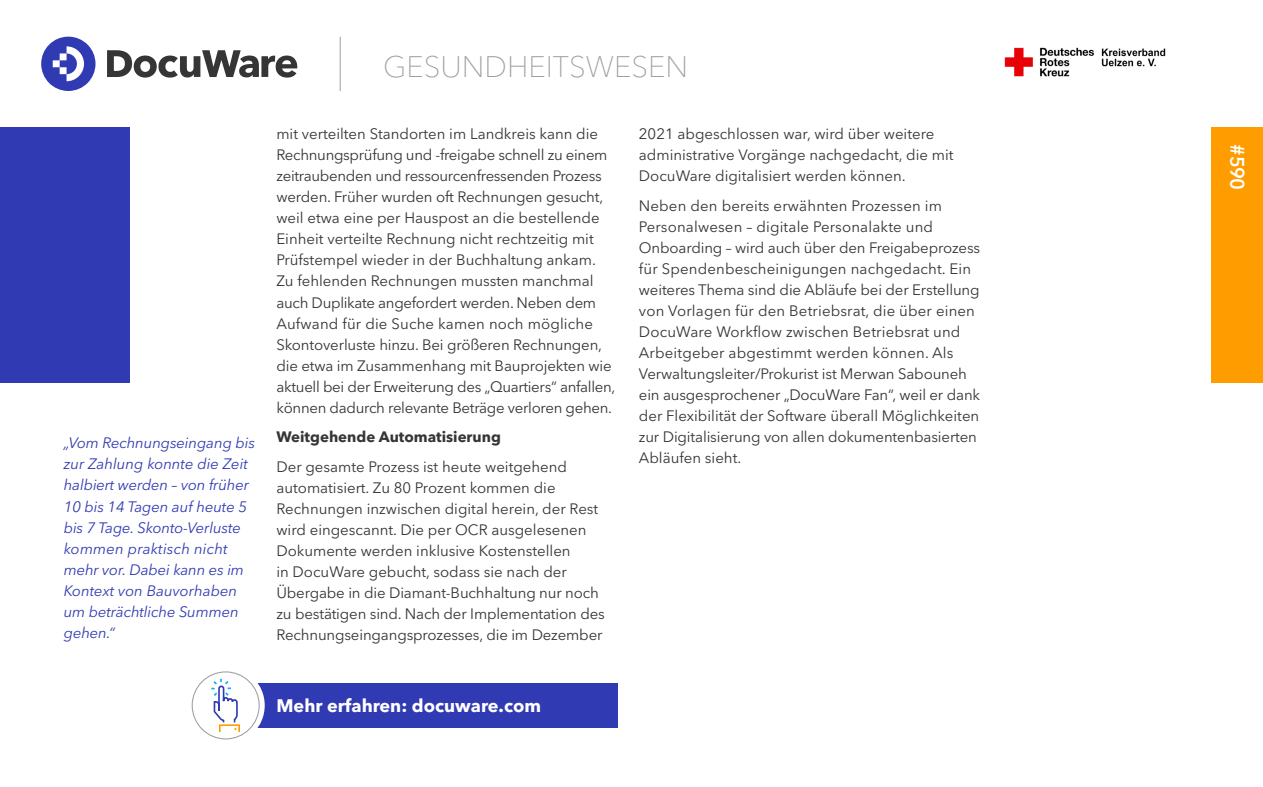
<style>
.page{position:relative;width:1263px;height:787px;background:#fff}
.page>*{position:absolute;margin:0;border:0;box-sizing:border-box;transform-origin:0 0}
.t1{font:100 29.4px "Avenir Next LT Pro";color:#9e9e9e}
.t2{font:600 19.5px "Avenir Next LT Pro";color:#fff}
.t3{font:700 18px "Avenir Next LT Pro";color:#fff}
.t4{font:15px/21px "Avenir Next LT Pro";color:#353535}
.t5{font:italic 15px/21px "Avenir Next LT Pro";letter-spacing:-.01em;color:#303ab2}
.t6{font:700 15px "Avenir Next LT Pro";color:#353535}
</style>
<div class="page">
<svg style="left:41px;top:37px;width:55px;height:54px"></svg>
<svg style="left:107px;top:50px;width:190px;height:28px"></svg>
<hr style="left:340px;top:37px;width:1px;height:54px;background:#9e9e9e">
<div style="left:1212px;top:128px;width:51px;height:255px;background:#ff9d00"></div>
<div style="left:0;top:128px;width:130px;height:255px;background:#303ab2"></div>
<div style="left:255px;top:683px;width:363px;height:44px;background:#303ab2"></div>
<div style="left:187px;top:666px;width:78px;height:78px;background:#fff;border-radius:50%"></div>
<div style="left:192px;top:671px;width:68px;height:68px;border:1px solid #9e9e9e;border-radius:50%"></div>
<svg style="left:211px;top:678px;width:29px;height:55px"></svg>
<img style="left:1005px;top:47px;width:160px;height:30px">
<p class="t5" style="left:64px;top:433px;width:193px">„Vom Rechnungseingang bis zur Zahlung konnte die Zeit halbiert werden – von früher<br>10 bis 14 Tagen auf heute 5 bis 7 Tage. Skonto-Verluste kommen praktisch nicht mehr vor. Dabei kann es im<br>Kontext von Bauvorhaben um beträchtliche Summen gehen.“</p>
<h1 class="t1" style="left:383px;top:49px;width:307px">GESUNDHEITSWESEN</h1>
<p class="t4" style="left:276px;top:124px;width:323px">mit verteilten Standorten im Landkreis kann die</p>
<p class="t4" style="left:276px;top:145px;width:341px">Rechnungsprüfung und -freigabe schnell zu einem zeitraubenden und ressourcenfressenden Prozess werden. Früher wurden oft Rechnungen gesucht, weil etwa eine per Hauspost an die bestellende Einheit verteilte Rechnung nicht rechtzeitig mit Prüfstempel wieder in der Buchhaltung ankam.<br>Zu fehlenden Rechnungen mussten manchmal auch Duplikate angefordert werden. Neben dem Aufwand für die Suche kamen noch mögliche Skontoverluste hinzu. Bei größeren Rechnungen, die etwa im Zusammenhang mit Bauprojekten wie aktuell bei der Erweiterung des „Quartiers“ anfallen, können dadurch relevante Beträge verloren gehen.</p>
<p class="t6" style="left:276px;top:427px;width:226px">Weitgehende Automatisierung</p>
<p class="t4" style="left:276px;top:456px;width:330px">Der gesamte Prozess ist heute weitgehend automatisiert. Zu 80 Prozent kommen die Rechnungen inzwischen digital herein, der Rest wird eingescannt. Die per OCR ausgelesenen Dokumente werden inklusive Kostenstellen<br>in DocuWare gebucht, sodass sie nach der Übergabe in die Diamant-Buchhaltung nur noch zu bestätigen sind. Nach der Implementation des Rechnungseingangsprozesses, die im Dezember</p>
<p class="t3" style="left:276px;top:694px;width:266px">Mehr erfahren: docuware.com</p>
<p class="t4" style="left:639px;top:124px;width:316px">2021 abgeschlossen war, wird über weitere administrative Vorgänge nachgedacht, die mit<br>DocuWare digitalisiert werden können.</p>
<p class="t4" style="left:639px;top:195px;width:343px">Neben den bereits erwähnten Prozessen im Personalwesen – digitale Personalakte und Onboarding – wird auch über den Freigabeprozess für Spendenbescheinigungen nachgedacht. Ein weiteres Thema sind die Abläufe bei der Erstellung von Vorlagen für den Betriebsrat, die über einen DocuWare Workflow zwischen Betriebsrat und Arbeitgeber abgestimmt werden können. Als Verwaltungsleiter/Prokurist ist Merwan Sabouneh ein ausgesprochener „DocuWare Fan“, weil er dank der Flexibilität der Software überall Möglichkeiten zur Digitalisierung von allen dokumentenbasierten Abläufen sieht.</p>
<h2 class="t2" style="left:1249px;top:144px;width:47px;rotate:90deg">#590</h2>
</div>
